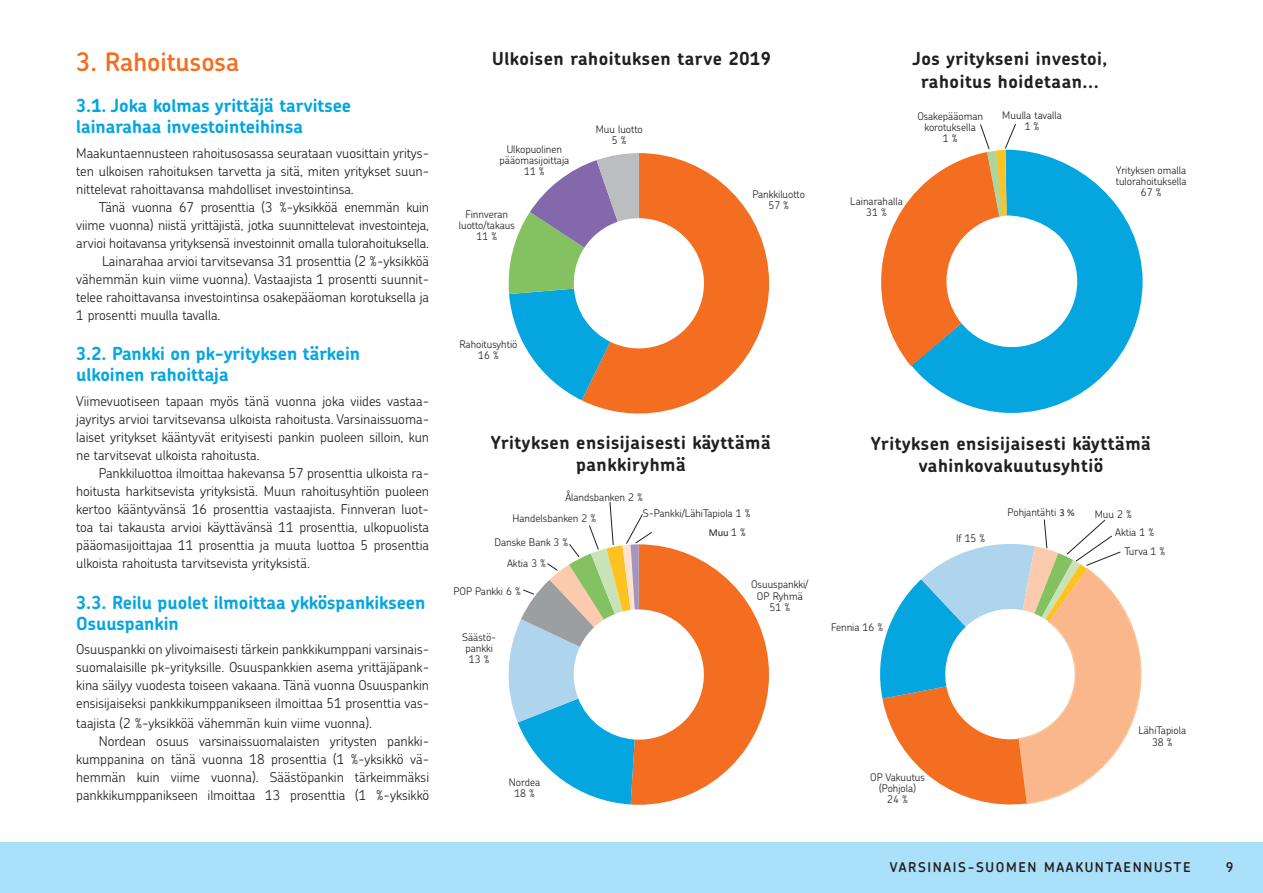
<style>
.page{position:relative;width:1263px;height:893px;background:#fff}
.page>*{position:absolute;margin:0;border:0;box-sizing:border-box;transform-origin:0 0}
.t1{font:600 25.5px "Chevin";color:#f36e21}
.t2{font:700 18px/22.2px "Chevin";letter-spacing:.03em;color:#231f20;text-align:center}
.t3{font:700 18px/21px "Chevin";color:#05a6e0}
.t4{font:300 13.5px/18px "Chevin";color:#231f20;text-align:justify}
.t5{font:600 13.5px "Chevin";letter-spacing:.12em;color:#231f20}
.t6{font:300 10.5px/11.1px "Chevin";color:#231f20;text-align:center}
.t7{font:10.5px "Calibri";color:#231f20}
.s1{font-family:"Chevin";font-weight:300}
.s2{font-family:"Calibri";font-weight:400}
</style>
<div class="page">
<div style="left:0;top:842px;width:1263px;height:51px;background:#aae0f9"></div>
<svg style="left:880px;top:519px;width:262px;height:286px"></svg>
<svg style="left:508px;top:502px;width:261px;height:303px"></svg>
<svg style="left:911px;top:150px;width:231px;height:263px;fill:#05a6e0"></svg>
<svg style="left:881px;top:124px;width:135px;height:242px"></svg>
<svg style="left:582px;top:153px;width:187px;height:260px;fill:#f36e21"></svg>
<svg style="left:508px;top:153px;width:131px;height:247px"></svg>
<h1 class="t1" style="left:76px;top:46px;width:165px">3. Rahoitusosa</h1>
<h2 class="t3" style="left:76px;top:95px;width:276px">3.1. Joka kolmas yrittäjä tarvitsee lainarahaa investointeihinsa</h2>
<p class="t4" style="left:76px;top:144px;width:354px">Maakuntaennusteen rahoitusosassa seurataan vuosittain yritys&shy;ten ulkoisen rahoituksen tarvetta ja sitä, miten yritykset suun&shy;nittelevat rahoittavansa mahdolliset investointinsa.</p>
<p class="t4" style="left:99px;top:198px;width:332px">Tänä vuonna 67 prosenttia (3 %-yksikköä enemmän kuin</p>
<p class="t4" style="left:76px;top:216px;width:354px">viime vuonna) niistä yrittäjistä, jotka suunnittelevat investointeja,</p>
<p class="t4" style="left:76px;top:234px;width:354px">arvioi hoitavansa yrityksensä investoinnit omalla tulorahoituksella.</p>
<p class="t4" style="left:102px;top:252px;width:329px">Lainarahaa arvioi tarvitsevansa 31 prosenttia (2 %-yksikköä</p>
<p class="t4" style="left:76px;top:270px;width:354px">vähemmän kuin viime vuonna). Vastaajista 1 prosentti suunnit-</p>
<p class="t4" style="left:76px;top:288px;width:354px">telee rahoittavansa investointinsa osakepääoman korotuksella ja</p>
<p class="t4" style="left:76px;top:306px;width:146px">1 prosentti muulla tavalla.</p>
<h2 class="t3" style="left:76px;top:343px;width:285px">3.2. Pankki on pk-yrityksen tärkein ulkoinen rahoittaja</h2>
<p class="t4" style="left:76px;top:392px;width:354px">Viimevuotiseen tapaan myös tänä vuonna joka viides vastaa&shy;jayritys arvioi tarvitsevansa ulkoista rahoitusta. Varsinaissuoma&shy;laiset yritykset kääntyvät erityisesti pankin puoleen silloin, kun ne tarvitsevat ulkoista rahoitusta.</p>
<p class="t4" style="left:76px;top:464px;width:354px;text-indent:23px">Pankkiluottoa ilmoittaa hakevansa 57 prosenttia ulkoista ra&shy;hoitusta harkitsevista yrityksistä. Muun rahoitusyhtiön puoleen kertoo kääntyvänsä 16 prosenttia vastaajista. Finnveran luot&shy;toa tai takausta arvioi käyttävänsä 11 prosenttia, ulkopuolista pääomasijoittajaa 11 prosenttia ja muuta luottoa 5 prosenttia ulkoista rahoitusta tarvitsevista yrityksistä.</p>
<h2 class="t3" style="left:76px;top:591px;width:351px">3.3. Reilu puolet ilmoittaa ykköspankikseen<br>Osuuspankin</h2>
<p class="t4" style="left:76px;top:640px;width:354px">Osuuspankki on ylivoimaisesti tärkein pankkikumppani varsinais&shy;suomalaisille pk-yrityksille. Osuuspankkien asema yrittäjäpank&shy;kina säilyy vuodesta toiseen vakaana. Tänä vuonna Osuuspankin ensisijaiseksi pankkikumppanikseen ilmoittaa 51 prosenttia vas-</p>
<p class="t4" style="left:76px;top:714px;width:297px">taajista (2 %-yksikköä vähemmän kuin viime vuonna).</p>
<p class="t4" style="left:99px;top:732px;width:332px">Nordean osuus varsinaissuomalaisten yritysten pankki-</p>
<p class="t4" style="left:76px;top:750px;width:354px">kumppanina on tänä vuonna 18 prosenttia (1 %-yksikkö vä-</p>
<p class="t4" style="left:76px;top:768px;width:354px">hemmän kuin viime vuonna). Säästöpankin tärkeimmäksi</p>
<p class="t4" style="left:76px;top:786px;width:354px">pankkikumppanikseen ilmoittaa 13 prosenttia (1 %-yksikkö</p>
<h2 class="t2" style="left:492px;top:47px;width:280px">Ulkoisen rahoituksen tarve 2019</h2>
<p class="t6" style="left:500px;top:143px;width:71px">Ulkopuolinen pääomasijoittaja<br>11 %</p>
<p class="t6" style="left:459px;top:208px;width:58px">Finnveran luotto/takaus<br>11 %</p>
<p class="t6" style="left:596px;top:124px;width:48px">Muu luotto<br>5 %</p>
<p class="t6" style="left:752px;top:188px;width:54px">Pankkiluotto<br>57 %</p>
<p class="t6" style="left:850px;top:196px;width:54px">Lainarahalla<br>31 %</p>
<h2 class="t2" style="left:912px;top:47px;width:196px">Jos yritykseni investoi, rahoitus hoidetaan...</h2>
<p class="t6" style="left:917px;top:110px;width:67px">Osakepääoman korotuksella<br>1 %</p>
<p class="t6" style="left:1002px;top:110px;width:61px">Muulla tavalla<br>1 %</p>
<p class="t6" style="left:1116px;top:165px;width:72px">Yrityksen omalla tulorahoituksella<br>67 %</p>
<p class="t6" style="left:459px;top:338px;width:59px">Rahoitusyhtiö<br>16 %</p>
<h2 class="t2" style="left:491px;top:431px;width:281px">Yrityksen ensisijaisesti käyttämä pankkiryhmä</h2>
<p class="t6" style="left:643px;top:488px;width:109px;line-height:16.6px;text-align:left;text-indent:-77px">Ålandsbanken 2 %<br>S-Pankki/LähiTapiola 1 %</p>
<p class="t7" style="left:709px;top:525px;width:39px">Muu <span class="s1">1 %</span></p>
<p class="t6" style="left:513px;top:512px;width:85px">Handelsbanken 2 %</p>
<p class="t6" style="left:494px;top:536px;width:75px">Danske Bank 3 %</p>
<p class="t6" style="left:507px;top:557px;width:41px">Aktia 3 %</p>
<p class="t6" style="left:453px;top:586px;width:69px">POP Pankki 6 %</p>
<p class="t6" style="left:462px;top:632px;width:36px">Säästö&shy;pankki<br>13 %</p>
<p class="t6" style="left:751px;top:579px;width:59px">Osuuspankki/<br>OP Ryhmä<br>51 %</p>
<h2 class="t2" style="left:871px;top:432px;width:281px">Yrityksen ensisijaisesti käyttämä vahinkovakuutusyhtiö</h2>
<p class="t6" style="left:831px;top:622px;width:54px">Fennia 16 %</p>
<p class="t6" style="left:956px;top:532px;width:31px">If 15 %</p>
<p class="t6" style="left:1007px;top:506px;width:69px">Pohjantähti <span class="s2">3 %</span></p>
<p class="t6" style="left:1095px;top:508px;width:39px">Muu 2 %</p>
<p class="t6" style="left:1124px;top:546px;width:42px">Turva 1 %</p>
<p class="t6" style="left:1115px;top:527px;width:41px">Aktia 1 %</p>
<p class="t6" style="left:509px;top:776px;width:33px">Nordea<br>18 %</p>
<p class="t6" style="left:870px;top:772px;width:56px">OP Vakuutus (Pohjola)<br>24 %</p>
<p class="t6" style="left:1138px;top:725px;width:49px">LähiTapiola<br>38 %</p>
<p class="t5" style="left:890px;top:858px;width:302px">VARSINAIS-SUOMEN MAAKUNTAENNUSTE</p>
<p class="t5" style="left:1226px;top:858px;width:9px">9</p>
</div>
